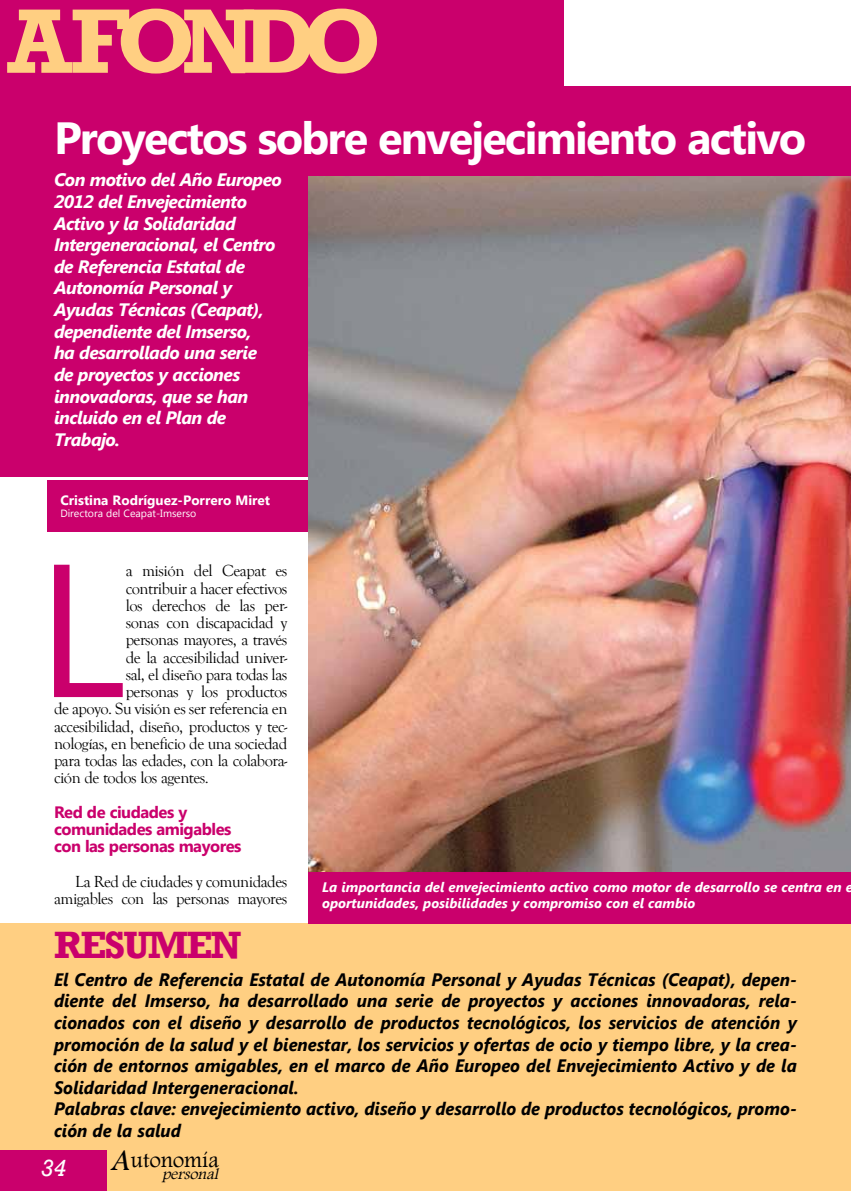
<style>
.page{position:relative;width:851px;height:1191px;background:#fff}
.page>*{position:absolute;margin:0;border:0;box-sizing:border-box;transform-origin:0 0}
.TEXTO{font:189px "Segoe UI";color:#ca006c}
.t1{font:700 93px "Rockwell";letter-spacing:-.15em;color:#ffcf82}
.t2{font:700 45px "Segoe UI";letter-spacing:-.04em;color:#fff}
.t3{font:700 39px "Rockwell";letter-spacing:-.05em;color:#ca006c}
.t4{font:italic 24px "Rockwell";color:#fff}
.t5{font:22.5px "Footlight MT Light";color:#000}
.RESUMEN{font:italic 700 18px/21.6px "Segoe UI";color:#000;text-align:justify;scale:.95 1}
.t6{font:italic 700 18px/21.6px "Segoe UI";letter-spacing:-.03em;color:#fff}
.TEXTO-2{font:16.5px/17.2px "Goudy Old Style T";letter-spacing:-.03em;color:#000;text-align:right}
.TEXTO-3{font:700 16.5px/17.2px "Segoe UI";letter-spacing:-.03em;color:#ca006c}
.t7{font:italic 15.9px "Footlight MT Light";color:#000}
.PIE_DE_FOTO{font:italic 700 13.8px "Segoe UI";color:#fff}
.PIE_DE_FOTO-2{font:italic 700 13.65px "Segoe UI";color:#fff}
.t8{font:700 13.5px "Segoe UI";color:#fff}
.t9{font:10.5px "Segoe UI";color:#fff}
.s1{font-size:13.8px}
</style>
<div class="page">
<div style="left:563px;top:86px;width:287px;height:152px;background:#ca006c"></div>
<div style="left:0;top:0;width:563px;height:476px;background:#ca006c"></div>
<div style="left:0;top:923px;width:850px;height:268px;background:#ffcf82"></div>
<div style="left:0;top:1150px;width:106px;height:41px;background:#ca006c"></div>
<div style="left:48px;top:480px;width:270px;height:51px;background:#ca006c"></div>
<img style="left:309px;top:176px;width:541px;height:696px">
<div style="left:309px;top:872px;width:541px;height:51px;background:#ca006c"></div>
<p class="t1" style="left:7px;top:-15px;width:375px">A FONDO</p>
<p class="t2" style="left:54px;top:106px;width:753px">Proyectos sobre envejecimiento activo</p>
<p class="t6" style="left:54px;top:168px;width:229px">Con motivo del Año Europeo<br>2012 del Envejecimiento<br>Activo y la Solidaridad<br>Intergeneracional, el Centro de Referencia Estatal de<br>Autonomía Personal y<br>Ayudas Técnicas (Ceapat), dependiente del Imserso,<br>ha desarrollado una serie<br>de proyectos y acciones innovadoras, que se han incluido en el Plan de<br>Trabajo.</p>
<p class="t8" style="left:60px;top:490px;width:211px">Cristina Rodríguez-Porrero Miret</p>
<p class="t9" style="left:60px;top:506px;width:137px">Directora del Ceapat-Imserso</p>
<p class="TEXTO" style="left:37px;top:499px;width:90px">L</p>
<p class="TEXTO-2" style="left:126px;top:562px;width:163px">a misión del Ceapat es</p>
<p class="TEXTO-2" style="left:126px;top:580px;width:163px">contribuir a hacer efectivos</p>
<p class="TEXTO-2" style="left:126px;top:597px;width:163px">los derechos de las per-</p>
<p class="TEXTO-2" style="left:126px;top:614px;width:163px">sonas con discapacidad y</p>
<p class="TEXTO-2" style="left:126px;top:631px;width:163px">personas mayores, a través</p>
<p class="TEXTO-2" style="left:126px;top:649px;width:163px">de la accesibilidad univer-</p>
<p class="TEXTO-2" style="left:126px;top:666px;width:163px">sal, el diseño para todas las</p>
<p class="TEXTO-2" style="left:126px;top:683px;width:163px">personas y los productos</p>
<p class="TEXTO-2" style="left:54px;top:700px;width:235px">de apoyo. Su visión es ser referencia en</p>
<p class="TEXTO-2" style="left:54px;top:718px;width:235px">accesibilidad, diseño, productos y tec-</p>
<p class="TEXTO-2" style="left:54px;top:735px;width:235px">nologías, en beneficio de una sociedad</p>
<p class="TEXTO-2" style="left:54px;top:752px;width:235px">para todas las edades, con la colabora-</p>
<p class="TEXTO-2" style="left:54px;top:769px;width:156px">ción de todos los agentes.</p>
<p class="TEXTO-3" style="left:54px;top:802px;width:189px">Red de ciudades y comunidades amigables con las personas mayores</p>
<p class="TEXTO-2" style="left:54px;top:873px;width:235px">La Red de ciudades y comunidades amigables con las personas mayores</p>
<p class="t3" style="left:54px;top:921px;width:189px">RESUMEN</p>
<p class="PIE_DE_FOTO" style="left:322px;top:877px;width:532px">La importancia del envejecimiento activo como motor de desarrollo se centra en e</p>
<p class="PIE_DE_FOTO-2" style="left:322px;top:894px;width:374px"><span class="s1">oportunidades,</span> posibilidades y compromiso con el cambio</p>
<p class="RESUMEN" style="left:54px;top:967px;width:783px">El Centro de Referencia Estatal de Autonomía Personal y Ayudas Técnicas (Ceapat), depen&shy;diente del Imserso, ha desarrollado una serie de proyectos y acciones innovadoras, rela&shy;cionados con el diseño y desarrollo de productos tecnológicos, los servicios de atención y promoción de la salud y el bienestar, los servicios y ofertas de ocio y tiempo libre, y la crea&shy;ción de entornos amigables, en el marco de Año Europeo del Envejecimiento Activo y de la Solidaridad Intergeneracional.</p>
<p class="RESUMEN" style="left:54px;top:1097px;width:783px">Palabras clave: envejecimiento activo, diseño y desarrollo de productos tecnológicos, promo&shy;ción de la salud</p>
<p class="t4" style="left:41px;top:1154px;width:27px">34</p>
<p class="t7" style="left:111px;top:1164px;width:113px"><sup>A</sup> personal</p>
<p class="t5" style="left:131px;top:1146px;width:90px">utonomía</p>
</div>
